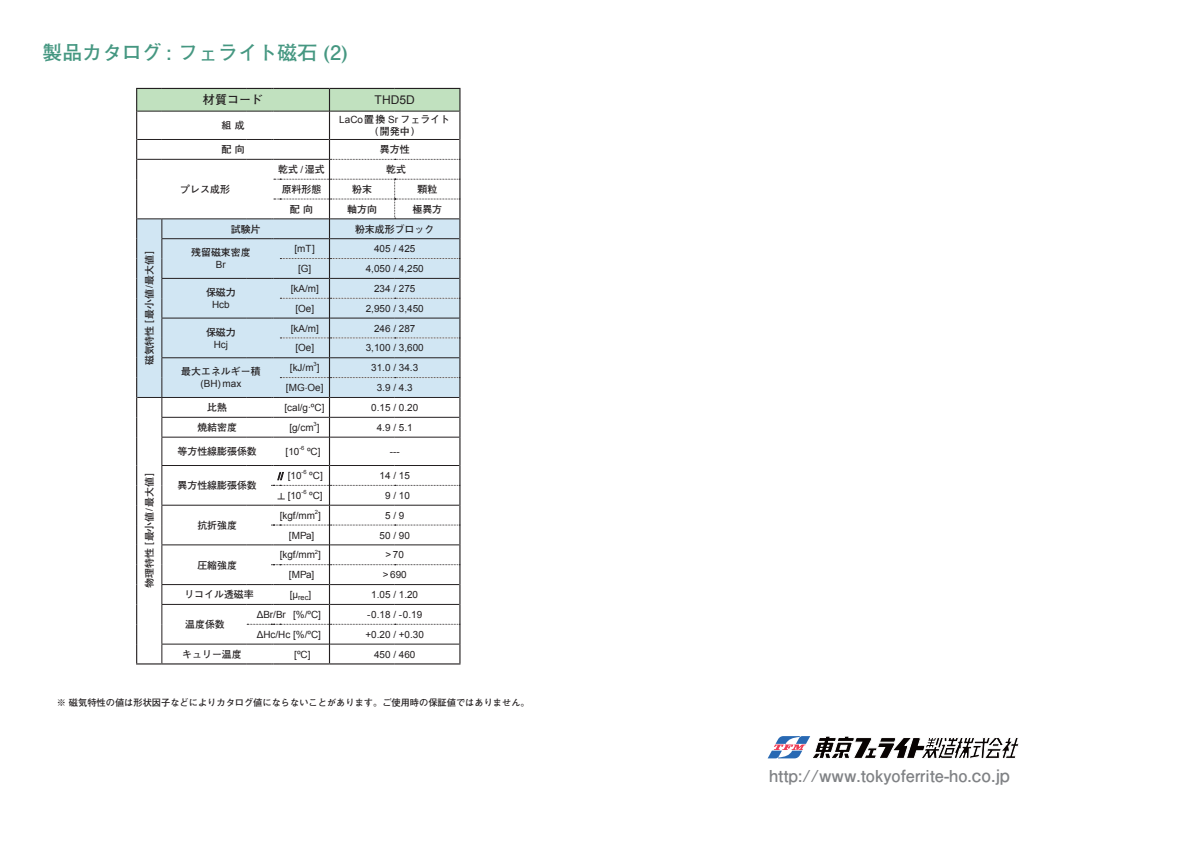
<style>
.page{position:relative;width:1191px;height:842px;background:#fff}
.page>*{position:absolute;margin:0;border:0;box-sizing:border-box;transform-origin:0 0}
.t1{font:700 19.8px "Futo Go B101 Pro";color:#459781}
.t2{font:700 16.5px "Futo Go B101 Pro";color:#808285}
.t3{font:700 12px "Futo Go B101 Pro";color:#231f20}
.t4{font:12px "Arial";color:#231f20}
.t5{font:9.9px "Arial";color:#231f20}
.t6{font:700 9.9px/12px "Futo Go B101 Pro";color:#231f20;text-align:center}
.t7{font:700 9.2px "Futo Go B101 Pro";color:#231f20}
.t8{font:5.8px "Arial";color:#231f20}
.s1{font-family:"Arial";font-weight:400}
.s2{font-size:17.3px}
</style>
<div class="page">
<svg style="left:136px;top:88px;width:324px;height:576px"></svg>
<svg style="left:767px;top:736px;width:252px;height:23px"></svg>
<h1 class="t1" style="left:43px;top:37px;width:306px">製品カタログ : フェライト磁石 (2)</h1>
<p class="t3" style="left:203px;top:90px;width:62px">材質コード</p>
<p class="t4" style="left:375px;top:92px;width:42px">THD5D</p>
<p class="t6" style="left:221px;top:118px;width:25px">組 成</p>
<p class="t6" style="left:339px;top:112px;width:112px"><span class="s1">LaCo</span>置換 <span class="s1">Sr</span> フェライト<span class="s1">(</span>開発中<span class="s1">)</span></p>
<p class="t6" style="left:221px;top:142px;width:25px">配 向</p>
<p class="t6" style="left:380px;top:142px;width:31px">異方性</p>
<p class="t6" style="left:180px;top:182px;width:51px">プレス成形</p>
<p class="t6" style="left:278px;top:162px;width:48px">乾式 <span class="s1">/</span>湿式</p>
<p class="t6" style="left:386px;top:162px;width:21px">乾式</p>
<p class="t6" style="left:282px;top:182px;width:41px">原料形態</p>
<p class="t6" style="left:352px;top:182px;width:21px">粉末</p>
<p class="t6" style="left:417px;top:182px;width:21px">顆粒</p>
<p class="t6" style="left:290px;top:202px;width:25px">配 向</p>
<p class="t6" style="left:347px;top:202px;width:31px">軸方向</p>
<p class="t6" style="left:412px;top:202px;width:31px">極異方</p>
<p class="t6" style="left:142px;top:365px;width:116px;rotate:-90deg">磁気特性 <span class="s1">[</span>最小値 <span class="s1">/</span> 最大値<span class="s1">]</span></p>
<p class="t6" style="left:142px;top:588px;width:116px;rotate:-90deg">物理特性 <span class="s1">[</span>最小値 <span class="s1">/</span> 最大値<span class="s1">]</span></p>
<p class="t6" style="left:231px;top:222px;width:31px">試験片</p>
<p class="t6" style="left:355px;top:222px;width:81px">粉末成形ブロック</p>
<p class="t6" style="left:191px;top:245px;width:61px">残留磁束密度</p>
<p class="t5" style="left:216px;top:258px;width:11px">Br</p>
<p class="t5" style="left:294px;top:242px;width:22px">[mT]</p>
<p class="t5" style="left:374px;top:242px;width:43px">405 / 425</p>
<p class="t5" style="left:298px;top:262px;width:15px">[G]</p>
<p class="t5" style="left:366px;top:262px;width:59px">4,050 / 4,250</p>
<p class="t6" style="left:206px;top:285px;width:31px">保磁力</p>
<p class="t5" style="left:212px;top:298px;width:19px">Hcb</p>
<p class="t5" style="left:291px;top:282px;width:30px">[kA/m]</p>
<p class="t5" style="left:374px;top:282px;width:43px">234 / 275</p>
<p class="t5" style="left:295px;top:302px;width:20px">[Oe]</p>
<p class="t5" style="left:366px;top:302px;width:59px">2,950 / 3,450</p>
<p class="t6" style="left:206px;top:325px;width:31px">保磁力</p>
<p class="t5" style="left:214px;top:338px;width:16px">Hcj</p>
<p class="t5" style="left:291px;top:322px;width:30px">[kA/m]</p>
<p class="t5" style="left:374px;top:322px;width:43px">246 / 287</p>
<p class="t5" style="left:295px;top:341px;width:20px">[Oe]</p>
<p class="t5" style="left:366px;top:341px;width:59px">3,100 / 3,600</p>
<p class="t6" style="left:181px;top:364px;width:81px">最大エネルギー積</p>
<p class="t5" style="left:200px;top:377px;width:42px">(BH) max</p>
<p class="t8" style="left:313px;top:361px;width:5px">3</p>
<p class="t5" style="left:371px;top:361px;width:48px">31.0 / 34.3</p>
<p class="t5" style="left:286px;top:381px;width:39px">[MG·Oe]</p>
<p class="t5" style="left:377px;top:381px;width:37px">3.9 / 4.3</p>
<p class="t5" style="left:290px;top:361px;width:31px">[kJ/m ]</p>
<p class="t6" style="left:207px;top:400px;width:21px">比熱</p>
<p class="t5" style="left:284px;top:401px;width:42px">[cal/g·ºC]</p>
<p class="t5" style="left:371px;top:401px;width:48px">0.15 / 0.20</p>
<p class="t6" style="left:197px;top:420px;width:41px">焼結密度</p>
<p class="t5" style="left:289px;top:421px;width:32px">[g/cm ]</p>
<p class="t8" style="left:313px;top:420px;width:5px">3</p>
<p class="t5" style="left:377px;top:421px;width:37px">4.9 / 5.1</p>
<p class="t6" style="left:177px;top:444px;width:81px">等方性線膨張係数</p>
<p class="t5" style="left:285px;top:445px;width:15px">[10</p>
<p class="t8" style="left:299px;top:444px;width:7px">-6</p>
<p class="t5" style="left:307px;top:445px;width:15px">ºC]</p>
<p class="t5" style="left:390px;top:445px;width:11px">---</p>
<p class="t6" style="left:177px;top:478px;width:81px">異方性線膨張係数</p>
<p class="t5" style="left:278px;top:469px;width:25px">// [10</p>
<p class="t8" style="left:301px;top:468px;width:7px">-6</p>
<p class="t5" style="left:309px;top:469px;width:15px">ºC]</p>
<p class="t5" style="left:379px;top:469px;width:32px">14 / 15</p>
<p class="t5" style="left:278px;top:489px;width:25px">┴ [10</p>
<p class="t8" style="left:301px;top:488px;width:7px">-6</p>
<p class="t5" style="left:309px;top:489px;width:15px">ºC]</p>
<p class="t5" style="left:385px;top:489px;width:26px">9 / 10</p>
<p class="t6" style="left:197px;top:518px;width:41px">抗折強度</p>
<p class="t6" style="left:197px;top:557px;width:41px">圧縮強度</p>
<p class="t8" style="left:315px;top:508px;width:5px">2</p>
<p class="t5" style="left:385px;top:509px;width:21px">5 / 9</p>
<p class="t5" style="left:280px;top:509px;width:43px">[kgf/mm ]</p>
<p class="t5" style="left:289px;top:528px;width:27px">[MPa]</p>
<p class="t5" style="left:379px;top:528px;width:32px">50 / 90</p>
<p class="t8" style="left:315px;top:548px;width:5px">2</p>
<p class="t5" style="left:385px;top:548px;width:20px">&gt;70</p>
<p class="t5" style="left:280px;top:548px;width:43px">[kgf/mm ]</p>
<p class="t5" style="left:289px;top:568px;width:27px">[MPa]</p>
<p class="t5" style="left:383px;top:568px;width:25px">&gt; 690</p>
<p class="t6" style="left:184px;top:587px;width:71px">リコイル透磁率</p>
<p class="t5" style="left:290px;top:588px;width:23px">[μ<sub>rec</sub>]</p>
<p class="t5" style="left:371px;top:588px;width:48px">1.05 / 1.20</p>
<p class="t6" style="left:185px;top:617px;width:41px">温度係数</p>
<p class="t5" style="left:257px;top:608px;width:66px">ΔBr/Br [%/ºC]</p>
<p class="t5" style="left:367px;top:608px;width:57px">- 0.18 / - 0.19</p>
<p class="t5" style="left:257px;top:628px;width:66px">ΔHc/Hc [%/ºC]</p>
<p class="t5" style="left:365px;top:628px;width:60px">+0.20 / +0.30</p>
<p class="t6" style="left:182px;top:647px;width:61px">キュリー温度</p>
<p class="t5" style="left:294px;top:648px;width:18px">[ºC]</p>
<p class="t5" style="left:374px;top:648px;width:43px">450 / 460</p>
<p class="t7" style="left:57px;top:695px;width:474px">※ 磁気特性の値は形状因子などによりカタログ値にならないことがあります。ご使用時の保証値ではありません。</p>
<h2 class="t2" style="left:769px;top:762px;width:243px">http://www.tokyoferrite-ho.<span class="s2">co.jp</span></h2>
</div>
